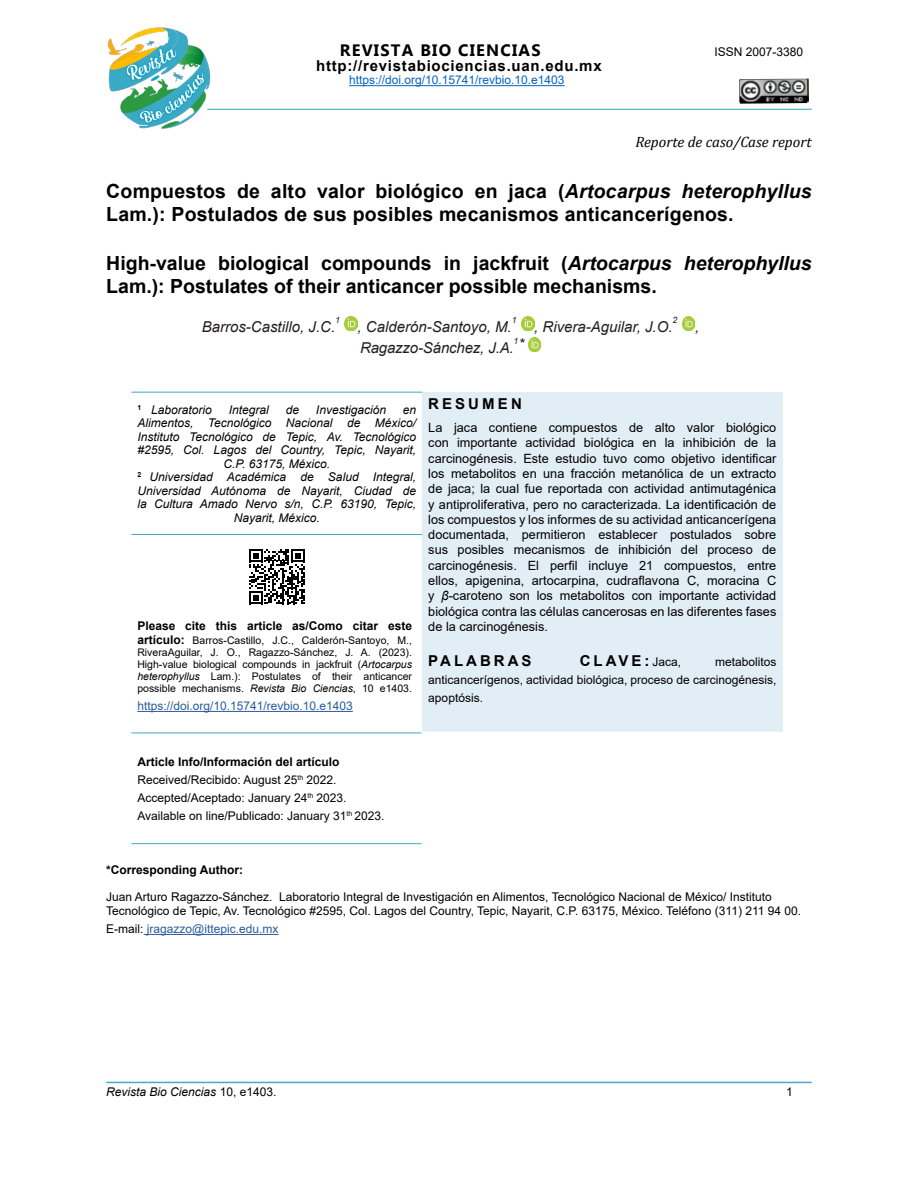
<style>
.page{position:relative;width:918px;height:1188px;background:#fff}
.page>*{position:absolute;margin:0;border:0;box-sizing:border-box;transform-origin:0 0}
.t1{font:700 19.5px/23.4px "Arial";letter-spacing:.005em;color:#000}
.t2{font:700 16.5px "Microsoft Tai Le";letter-spacing:.075em;color:#000}
.t3{font:italic 15px "Arial";color:#231f20}
.t4{font:700 15px "Arial";letter-spacing:.05em;color:#000}
.t5{font:italic 15px "Cambria";color:#000}
.t6{font:700 15px "Arial";letter-spacing:.2em;color:#000}
.t7{font:700 15px "Arial";letter-spacing:.21em;color:#000}
.t8{font:12.75px/15.3px "Arial";color:#000;text-align:justify}
.t9{font:12px/18px "Arial";color:#000}
.t10{font:italic 12px "Arial";color:#000}
.t11{font:12px "Arial";color:#275b9b}
.t12{font:700 12px "Arial";color:#000}
.t13{font:12px "Arial";color:#0563c1}
.t14{font:10.5px/12.1px "Arial";color:#000;text-align:justify}
.t15{font:italic 8.7px "Arial";color:#231f20}
.s1{font-style:italic}
.s2{font-size:15px}
.s3{font-weight:700;font-size:12px}
.s4{font-weight:400;font-size:12px}
.s5{font-weight:700}
.s6{color:#000}
.s7{font-style:normal}
</style>
<div class="page">
<hr style="left:144px;top:934px;width:135px;height:1px;background:#275b9b">
<img style="left:345px;top:317px;width:12px;height:14px">
<img style="left:522px;top:317px;width:12px;height:14px">
<img style="left:682px;top:317px;width:13px;height:14px">
<img style="left:528px;top:338px;width:13px;height:14px">
<div style="left:422px;top:392px;width:360px;height:452px;background:#e2eef5"></div>
<hr style="left:131px;top:392px;width:291px;height:1px;background:#44aac5">
<hr style="left:131px;top:843px;width:291px;height:1px;background:#44aac5">
<hr style="left:131px;top:534px;width:291px;height:1px;background:#44aac5">
<hr style="left:131px;top:733px;width:291px;height:1px;background:#44aac5">
<hr style="left:137px;top:711px;width:216px;height:1px;background:#275b9b">
<svg style="left:249px;top:549px;width:55px;height:55px"></svg>
<hr style="left:106px;top:1082px;width:706px;height:1px;background:#44aac5">
<hr style="left:207px;top:109px;width:605px;height:1px;background:#44aac5">
<hr style="left:349px;top:85px;width:216px;height:1px;background:#0563c1">
<img style="left:739px;top:79px;width:70px;height:25px">
<img style="left:107px;top:27px;width:108px;height:102px">
<div style="left:422px;top:732px;width:364px;height:118px;background:#fff"></div>
<p class="t2" style="left:340px;top:41px;width:202px">REVISTA BIO CIENCIAS</p>
<p class="t9" style="left:715px;top:43px;width:90px">ISSN 2007-3380</p>
<p class="t4" style="left:316px;top:55px;width:287px">http://revistabiociencias.uan.edu.mx</p>
<p class="t13" style="left:349px;top:72px;width:217px">https://doi.org/10.15741/revbio.10.e1403</p>
<p class="t5" style="left:635px;top:131px;width:178px">Reporte de caso/Case report</p>
<h1 class="t1" style="left:106px;top:180px;width:707px">Compuestos de alto valor biológico en jaca (<span class="s1">Artocarpus heterophyllus<br></span>Lam.): Postulados de sus posibles mecanismos anticancerígenos.</h1>
<h1 class="t1" style="left:106px;top:252px;width:707px">High-value biological compounds in jackfruit (<span class="s1">Artocarpus heterophyllus<br></span>Lam.): Postulates of their anticancer possible mechanisms.</h1>
<p class="t3" style="left:202px;top:317px;width:135px">Barros-Castillo, J.C.</p>
<p class="t15" style="left:335px;top:314px;width:6px">1</p>
<p class="t15" style="left:512px;top:314px;width:6px">1</p>
<p class="t15" style="left:673px;top:314px;width:6px">2</p>
<p class="t3" style="left:358px;top:317px;width:156px">, Calderón-Santoyo, M.</p>
<p class="t3" style="left:534px;top:317px;width:140px">, Rivera-Aguilar, J.O.</p>
<p class="t3" style="left:695px;top:317px;width:6px">,</p>
<p class="t15" style="left:514px;top:335px;width:12px">1<span class="s2">*</span></p>
<p class="t3" style="left:360px;top:338px;width:155px">Ragazzo-Sánchez, J.A.</p>
<p class="t10" style="left:137px;top:402px;width:76px"><sup>1</sup> Laboratorio</p>
<p class="t10" style="left:229px;top:402px;width:42px">Integral</p>
<p class="t10" style="left:286px;top:402px;width:15px">de</p>
<p class="t10" style="left:316px;top:402px;width:72px">Investigación</p>
<p class="t10" style="left:403px;top:402px;width:15px">en</p>
<p class="t10" style="left:137px;top:415px;width:280px">Alimentos, Tecnológico Nacional de México/</p>
<p class="t10" style="left:137px;top:429px;width:280px">Instituto Tecnológico de Tepic, Av. Tecnológico</p>
<p class="t10" style="left:137px;top:442px;width:280px">#2595, Col. Lagos del Country, Tepic, Nayarit,</p>
<p class="t10" style="left:224px;top:456px;width:108px">C.P. 63175, México.</p>
<p class="t10" style="left:137px;top:469px;width:280px"><sup>2</sup> Universidad Académica de Salud Integral,</p>
<p class="t10" style="left:137px;top:483px;width:280px">Universidad Autónoma de Nayarit, Ciudad de</p>
<p class="t10" style="left:137px;top:496px;width:280px">la Cultura Amado Nervo s/n, C.P. 63190, Tepic,</p>
<p class="t10" style="left:234px;top:510px;width:88px">Nayarit, México.</p>
<p class="t12" style="left:137px;top:617px;width:276px">Please cite this article as/Como citar este</p>
<p class="t14" style="left:137px;top:634px;width:276px"><span class="s3">artículo:</span> Barros-Castillo, J.C., Calderón-Santoyo, M., RiveraAguilar, J. O., Ragazzo-Sánchez, J. A. (2023).<br>High-value biological compounds in jackfruit (<span class="s1">Artocarpus heterophyllus</span> Lam.): Postulates of their anticancer possible mechanisms. <span class="s1">Revista Bio Ciencias</span>, 10 e1403.</p>
<p class="t11" style="left:137px;top:698px;width:217px">https://doi.org/10.15741/revbio.10.e1403</p>
<p class="t7" style="left:428px;top:393px;width:95px">RESUMEN</p>
<p class="t8" style="left:428px;top:420px;width:350px">La jaca contiene compuestos de alto valor biológico con importante actividad biológica en la inhibición de la carcinogénesis. Este estudio tuvo como objetivo identificar los metabolitos en una fracción metanólica de un extracto de jaca; la cual fue reportada con actividad antimutagénica y antiproliferativa, pero no caracterizada. La identificación de los compuestos y los informes de su actividad anticancerígena documentada, permitieron establecer postulados sobre sus posibles mecanismos de inhibición del proceso de carcinogénesis. El perfil incluye 21 compuestos, entre ellos, apigenina, artocarpina, cudraflavona C, moracina C y <span class="s1">β</span>-caroteno son los metabolitos con importante actividad biológica contra las células cancerosas en las diferentes fases de la carcinogénesis.</p>
<p class="t6" style="left:428px;top:650px;width:105px">PALABRAS</p>
<p class="t4" style="left:580px;top:650px;width:103px">CLAVE:<span class="s4">Jaca,</span></p>
<p class="t9" style="left:428px;top:653px;width:350px;text-align:justify;text-indent:287px">metabolitos anticancerígenos, actividad biológica, proceso de carcinogénesis, apoptósis.</p>
<p class="t9" style="left:137px;top:752px;width:249px"><span class="s5">Article Info/Información del artículo </span>Received/Recibido: August 25<sup>th</sup> 2022.<br>Accepted/Aceptado: January 24<sup>th</sup> 2023.<br>Available on line/Publicado: January 31<sup>th</sup> 2023.</p>
<p class="t12" style="left:106px;top:862px;width:138px">*Corresponding Author:</p>
<p class="t9" style="left:106px;top:889px;width:696px;line-height:14.4px">Juan Arturo Ragazzo-Sánchez. Laboratorio Integral de Investigación en Alimentos, Tecnológico Nacional de México/ Instituto<br>Tecnológico de Tepic, Av. Tecnológico #2595, Col. Lagos del Country, Tepic, Nayarit, C.P. 63175, México. Teléfono (311) 211 94 00.</p>
<p class="t11" style="left:106px;top:921px;width:174px"><span class="s6">E-mail:</span> jragazzo@ittepic.edu.mx</p>
<p class="t10" style="left:106px;top:1084px;width:172px">Revista Bio Ciencias <span class="s7">10, e1403.</span></p>
<p class="t9" style="left:786px;top:1083px;width:8px">1</p>
</div>
